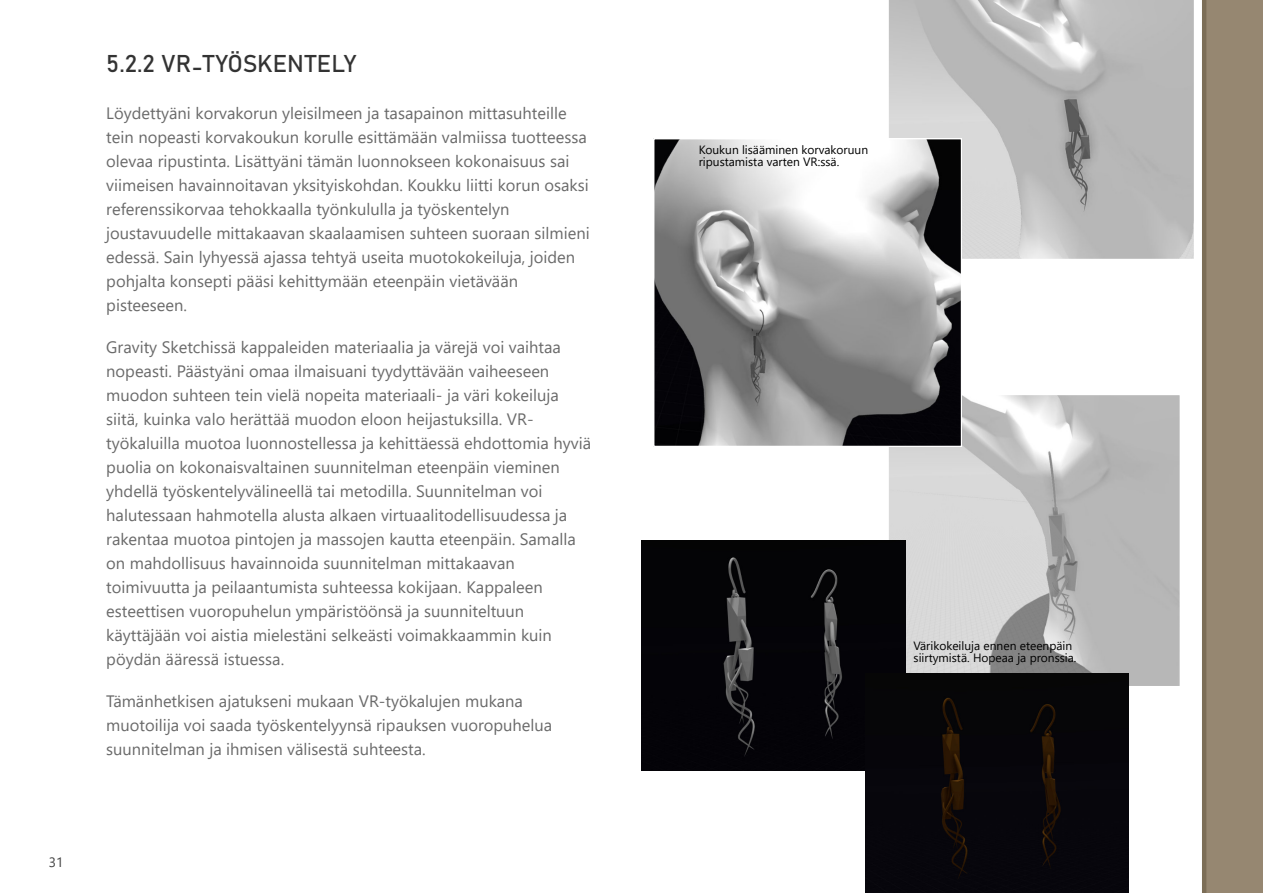
<style>
.page{position:relative;width:1263px;height:893px;background:#fff}
.page>*{position:absolute;margin:0;border:0;box-sizing:border-box;transform-origin:0 0}
.t1{font:24px "Bahnschrift";color:#333}
.t2{font:16.5px/24px "Segoe UI";color:#6a6a6a}
.t3{font:13.5px "Segoe UI";color:#404040}
.t4{font:12px/12px "Segoe UI";color:#000}
</style>
<div class="page">
<svg style="left:888px;top:0;width:306px;height:259px;background:#c0c0c0"></svg>
<img style="left:891px;top:397px;width:286px;height:287px">
<div style="left:888px;top:394px;width:292px;height:293px;border:2px solid #fff"></div>
<img style="left:657px;top:142px;width:301px;height:301px">
<div style="left:654px;top:139px;width:307px;height:307px;border:2px solid #fff"></div>
<div style="left:1202px;top:0;width:61px;height:893px;background:#968771"></div>
<img style="left:641px;top:541px;width:265px;height:230px">
<div style="left:866px;top:674px;width:263px;height:219px;background:#07060b"></div>
<p class="t3" style="left:49px;top:857px;width:16px">31</p>
<h1 class="t1" style="left:106px;top:53px;width:252px">5.2.2 VR-TYÖSKENTELY</h1>
<p class="t2" style="left:106px;top:102px;width:485px">Löydettyäni korvakorun yleisilmeen ja tasapainon mittasuhteille tein nopeasti korvakoukun korulle esittämään valmiissa tuotteessa olevaa ripustinta. Lisättyäni tämän luonnokseen kokonaisuus sai viimeisen havainnoitavan yksityiskohdan. Koukku liitti korun osaksi referenssikorvaa tehokkaalla työnkululla ja työskentelyn joustavuudelle mittakaavan skaalaamisen suhteen suoraan silmieni edessä. Sain lyhyessä ajassa tehtyä useita muotokokeiluja, joiden pohjalta konsepti pääsi kehittymään eteenpäin vietävään pisteeseen.</p>
<p class="t2" style="left:106px;top:336px;width:486px">Gravity Sketchissä kappaleiden materiaalia ja värejä voi vaihtaa nopeasti. Päästyäni omaa ilmaisuani tyydyttävään vaiheeseen muodon suhteen tein vielä nopeita materiaali- ja väri kokeiluja siitä, kuinka valo herättää muodon eloon heĳastuksilla. VR&shy;työkaluilla muotoa luonnostellessa ja kehittäessä ehdottomia hyviä puolia on kokonaisvaltainen suunnitelman eteenpäin vieminen yhdellä työskentelyvälineellä tai metodilla. Suunnitelman voi halutessaan hahmotella alusta alkaen virtuaalitodellisuudessa ja rakentaa muotoa pintojen ja massojen kautta eteenpäin. Samalla on mahdollisuus havainnoida suunnitelman mittakaavan toimivuutta ja peilaantumista suhteessa kokĳaan. Kappaleen esteettisen vuoropuhelun ympäristöönsä ja suunniteltuun käyttäjään voi aistia mielestäni selkeästi voimakkaammin kuin pöydän ääressä istuessa.</p>
<p class="t2" style="left:106px;top:690px;width:447px">Tämänhetkisen ajatukseni mukaan VR-työkalujen mukana muotoilĳa voi saada työskentelyynsä ripauksen vuoropuhelua suunnitelman ja ihmisen välisestä suhteesta.</p>
<p class="t4" style="left:699px;top:145px;width:171px">Koukun lisääminen korvakoruun ripustamista varten VR:ssä.</p>
<p class="t4" style="left:914px;top:641px;width:164px">Värikokeiluja ennen eteenpäin siirtymistä. Hopeaa ja pronssia.</p>
</div>
